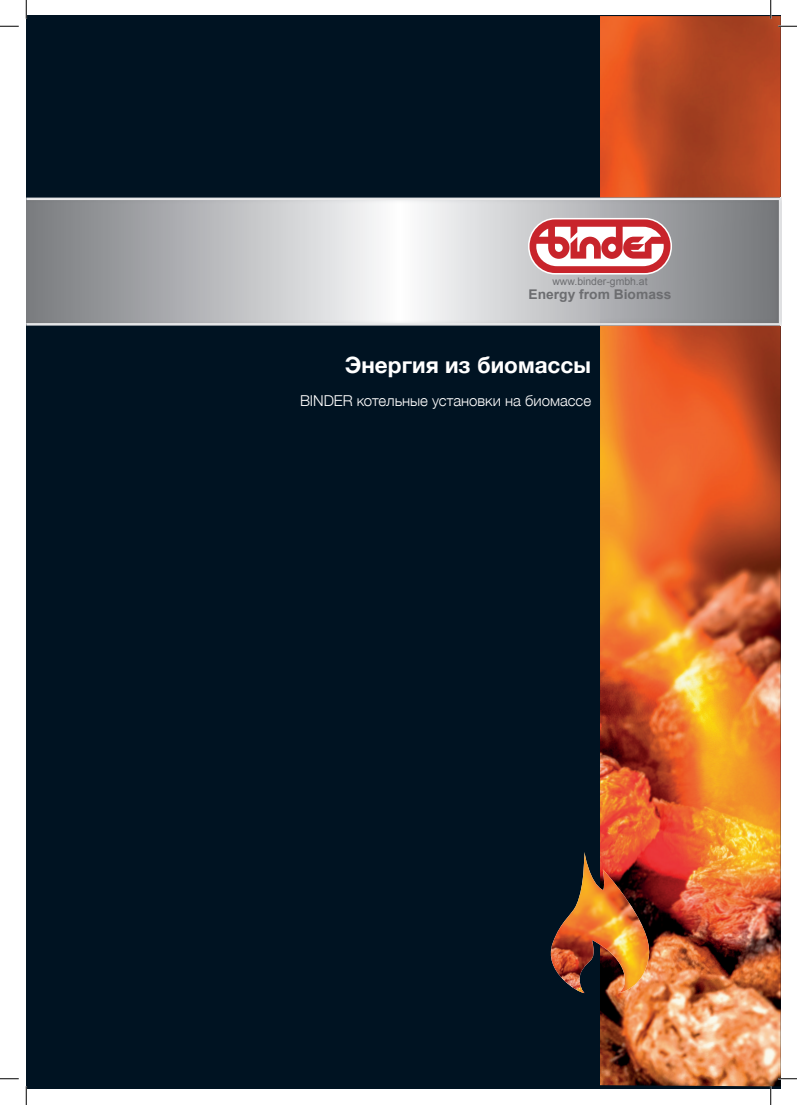
<style>
.page{position:relative;width:797px;height:1105px;background:#fff}
.page>*{position:absolute;margin:0;border:0;box-sizing:border-box;transform-origin:0 0}
.t1{font:700 22.5px "Helvetica Neue";letter-spacing:.005em;color:#fff}
.t2{font:300 15px "Helvetica Neue";color:#fff}
.t3{font:700 13.38px "Arial";color:#6c6d70}
.t4{font:10.38px "Arial";color:#6c6d70}
</style>
<div class="page">
<div style="left:26px;top:16px;width:754px;height:1073px;background:#001322"></div>
<img style="left:600px;top:16px;width:180px;height:1070px">
<img style="left:26px;top:198px;width:755px;height:128px">
<div style="left:528px;top:218px;width:144px;height:57px;background:#fff;border-radius:28px"></div>
<svg style="left:529px;top:219px;width:141px;height:54px"></svg>
<svg style="left:651px;top:852px;width:1px;height:141px"></svg>
<img style="left:550px;top:852px;width:101px;height:141px">
<svg style="left:0;top:25px;width:19px;height:2px"></svg>
<svg style="left:778px;top:25px;width:19px;height:2px"></svg>
<svg style="left:0;top:1078px;width:19px;height:1px"></svg>
<svg style="left:778px;top:1078px;width:19px;height:1px"></svg>
<svg style="left:25px;top:0;width:2px;height:19px"></svg>
<svg style="left:25px;top:1086px;width:2px;height:19px"></svg>
<svg style="left:770px;top:0;width:1px;height:19px"></svg>
<svg style="left:770px;top:1086px;width:1px;height:19px"></svg>
<p class="t4" style="left:552px;top:274px;width:97px">www.binder-gmbh.at</p>
<p class="t3" style="left:528px;top:285px;width:144px">Energy from Biomass</p>
<h1 class="t1" style="left:345px;top:347px;width:248px">Энергия из биомассы</h1>
<p class="t2" style="left:300px;top:388px;width:292px">BINDER котельные установки на биомассе</p>
</div>
